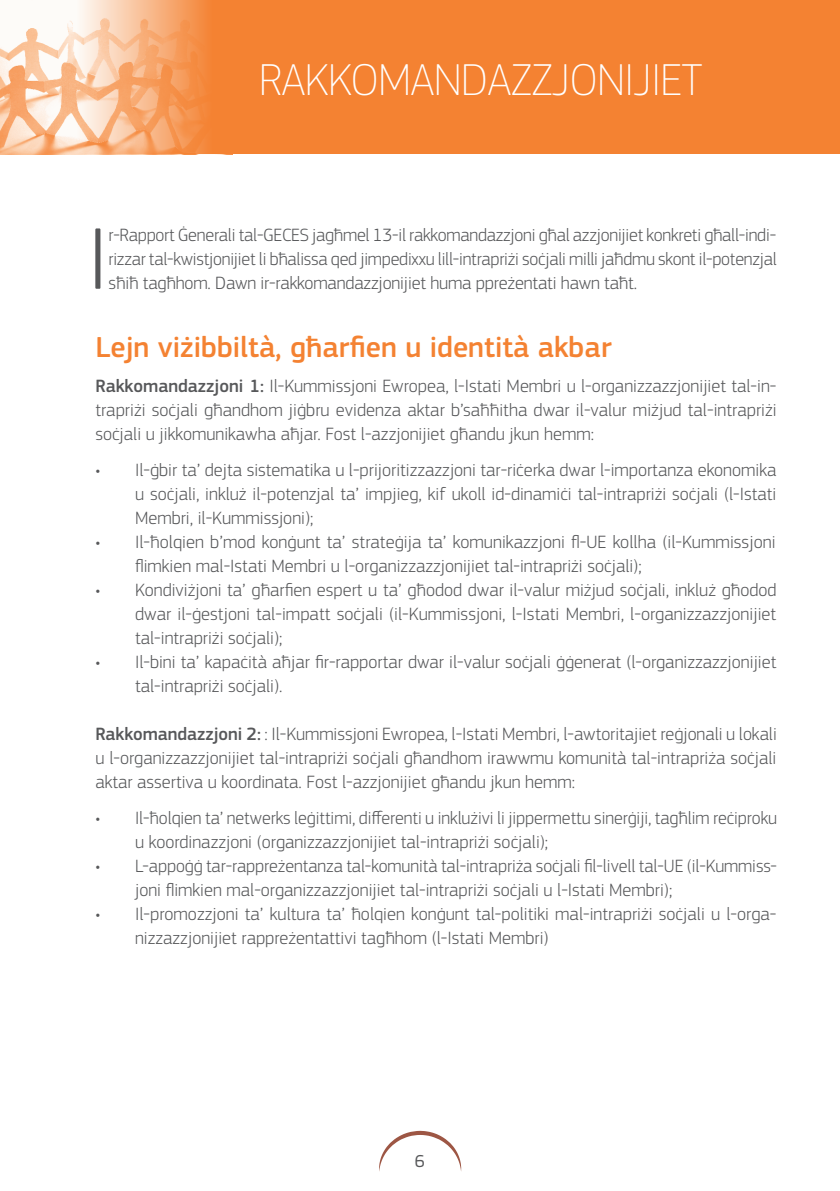
<style>
.page{position:relative;width:840px;height:1191px;background:#fff}
.page>*{position:absolute;margin:0;border:0;box-sizing:border-box;transform-origin:0 0}
.t1{font:300 90.8px "EC Square Sans Pro";color:#57585a}
.t2{font:100 46.4px "EC Square Sans Pro";letter-spacing:-.02em;color:#fff}
.t3{font:500 30px "EC Square Sans Pro";color:#f48232}
.t4{font:300 18.4px/24px "EC Square Sans Pro";color:#57585a;text-align:justify}
.t5{font:18px "EC Square Sans Pro";color:#57585a}
.s1{font-weight:500}
</style>
<div class="page">
<svg style="left:0;top:0;width:839px;height:154px;background:#f5914b"></svg>
<svg style="left:379px;top:1130px;width:82px;height:41px"></svg>
<h2 class="t2" style="left:259px;top:52px;width:444px">RAKKOMANDAZZJONIJIET</h2>
<h1 class="t1" style="left:87px;top:206px;width:23px">I</h1>
<p class="t4" style="left:108px;top:222px;width:669px">r-Rapport Ġenerali tal-GECES jagħmel 13-il rakkomandazzjoni għal azzjonijiet konkreti għall-indi&shy;rizzar tal-kwistjonijiet li bħalissa qed jimpedixxu lill-intrapriżi soċjali milli jaħdmu skont il-potenzjal sħiħ tagħhom. Dawn ir-rakkomandazzjonijiet huma ppreżentati hawn taħt.</p>
<h3 class="t3" style="left:95px;top:329px;width:517px">Lejn viżibbiltà, għarfien u identità akbar</h3>
<p class="t4" style="left:95px;top:374px;width:682px"><span class="s1">Rakkomandazzjoni 1:</span> Il-Kummissjoni Ewropea, l-Istati Membri u l-organizzazzjonijiet tal-in&shy;trapriżi soċjali għandhom jiġbru evidenza aktar b’saħħitha dwar il-valur miżjud tal-intrapriżi soċjali u jikkomunikawha aħjar. Fost l-azzjonijiet għandu jkun hemm:</p>
<p class="t4" style="left:135px;top:458px;width:642px;text-indent:-40px">• Il-ġbir ta’ dejta sistematika u l-prijoritizzazzjoni tar-riċerka dwar l-importanza ekonomika u soċjali, inkluż il-potenzjal ta’ impjieg, kif ukoll id-dinamiċi tal-intrapriżi soċjali (l-Istati Membri, il-Kummissjoni);</p>
<p class="t4" style="left:135px;top:530px;width:641px;text-indent:-40px">• Il-ħolqien b’mod konġunt ta’ strateġija ta’ komunikazzjoni fl-UE kollha (il-Kummissjoni flimkien mal-Istati Membri u l-organizzazzjonijiet tal-intrapriżi soċjali);</p>
<p class="t4" style="left:135px;top:578px;width:642px;text-indent:-40px">• Kondiviżjoni ta’ għarfien espert u ta’ għodod dwar il-valur miżjud soċjali, inkluż għodod dwar il-ġestjoni tal-impatt soċjali (il-Kummissjoni, l-Istati Membri, l-organizzazzjonijiet tal-intrapriżi soċjali);</p>
<p class="t4" style="left:135px;top:650px;width:642px;text-indent:-40px">• Il-bini ta’ kapaċità aħjar fir-rapportar dwar il-valur soċjali ġġenerat (l-organizzazzjonijiet tal-intrapriżi soċjali).</p>
<p class="t4" style="left:95px;top:722px;width:682px"><span class="s1">Rakkomandazzjoni 2:</span> : Il-Kummissjoni Ewropea, l-Istati Membri, l-awtoritajiet reġjonali u lokali u l-organizzazzjonijiet tal-intrapriżi soċjali għandhom irawwmu komunità tal-intrapriża soċjali aktar assertiva u koordinata. Fost l-azzjonijiet għandu jkun hemm:</p>
<p class="t4" style="left:135px;top:806px;width:643px;text-indent:-40px">• Il-ħolqien ta’ netwerks leġittimi, differenti u inklużivi li jippermettu sinerġiji, tagħlim reċiproku u koordinazzjoni (organizzazzjonijiet tal-intrapriżi soċjali);</p>
<p class="t4" style="left:135px;top:854px;width:643px;text-indent:-40px">• L-appoġġ tar-rappreżentanza tal-komunità tal-intrapriża soċjali fil-livell tal-UE (il-Kummiss&shy;joni flimkien mal-organizzazzjonijiet tal-intrapriżi soċjali u l-Istati Membri);</p>
<p class="t4" style="left:135px;top:902px;width:642px;text-indent:-40px">• Il-promozzjoni ta’ kultura ta’ ħolqien konġunt tal-politiki mal-intrapriżi soċjali u l-orga&shy;nizzazzjonijiet rappreżentattivi tagħhom (l-Istati Membri)</p>
<p class="t5" style="left:415px;top:1151px;width:12px">6</p>
</div>
